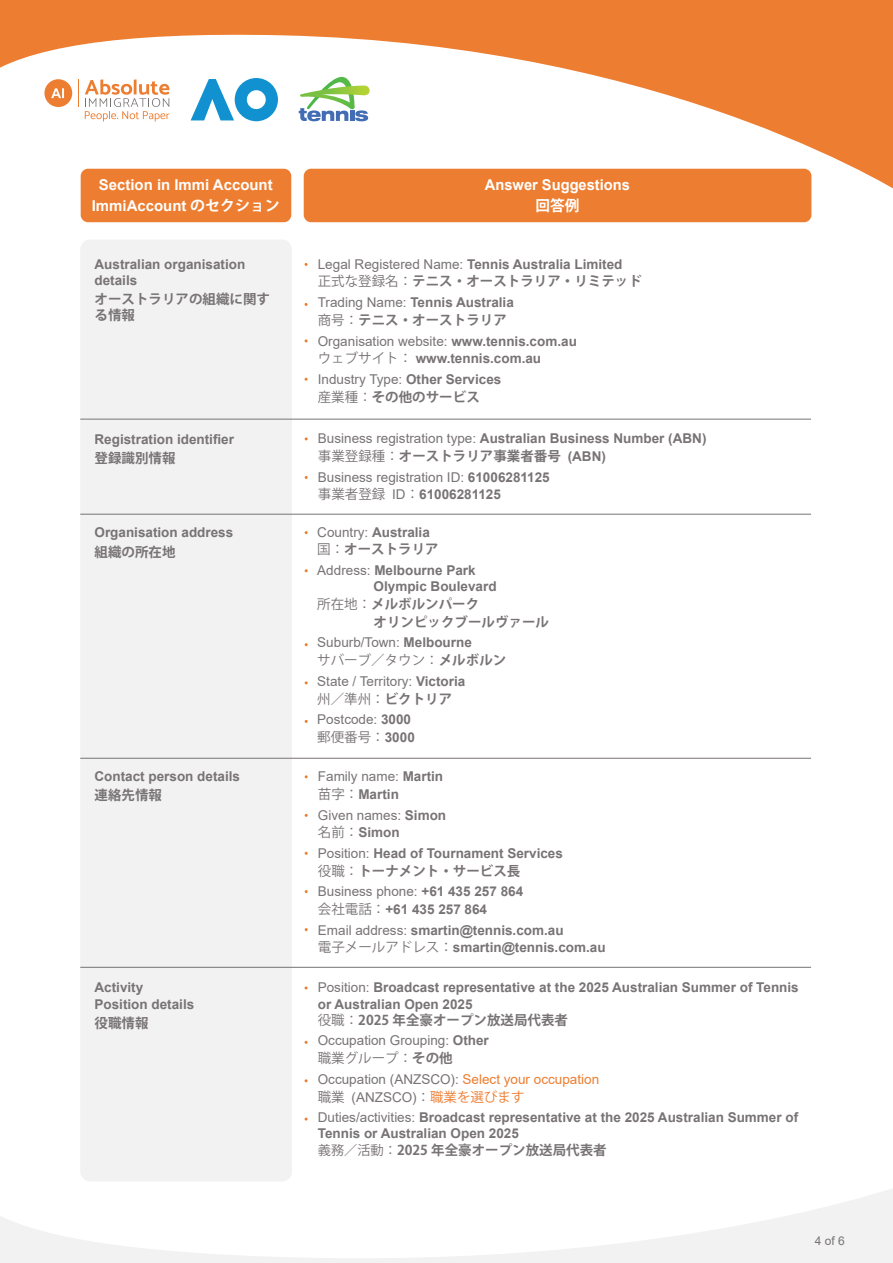
<style>
.page{position:relative;width:893px;height:1263px;background:#fff}
.page>*{position:absolute;margin:0;border:0;box-sizing:border-box;transform-origin:0 0}
.t1{font:700 15px/21px "Arial";color:#fff;text-align:center}
.t2{font:700 15px "Koz Go Pr 6 N";color:#fff}
.t3{font:700 13.5px/16.2px "Arial";color:#787374}
.t4{font:13.5px/17.7px "Arial";color:#787374}
.t5{font:700 13.5px/16.2px "Koz Go Pr 6 N";color:#787374}
.t6{font:13.5px "Koz Go Pr 6 N";color:#787374}
.t7{font:12px "Arial";color:#777272}
.s1{font-family:"Koz Go Pr 6 N"}
.s2{font-weight:400}
.s3{font-family:"Koz Go Pr 6 N";font-weight:400}
.s4{font-weight:700}
.s5{font-family:"Arial"}
.s6{font-family:"Arial";font-weight:700}
.s7{color:#ed7d30}
.s8{font-family:"Koz Go Pr 6 N";font-size:13.2px}
.s9{font-family:"Koz Go Pr 6 N";color:#ed7d30}
.s10{font-weight:400;font-size:13.2px}
</style>
<div class="page">
<svg style="left:0;top:1189px;width:892px;height:74px"></svg>
<svg style="left:0;top:0;width:893px;height:199px"></svg>
<svg style="left:191px;top:78px;width:87px;height:43px"></svg>
<svg style="left:78px;top:79px;width:1px;height:28px"></svg>
<svg style="left:85px;top:79px;width:84px;height:43px"></svg>
<svg style="left:44px;top:79px;width:28px;height:28px"></svg>
<svg style="left:299px;top:77px;width:71px;height:44px"></svg>
<div style="left:81px;top:169px;width:210px;height:53px;background:#ed7e31;border-radius:7px"></div>
<div style="left:304px;top:169px;width:507px;height:53px;background:#ed7e31;border-radius:7px"></div>
<div style="left:80px;top:239px;width:212px;height:942px;background:#f2f2f3;border-radius:10px"></div>
<hr style="left:80px;top:419px;width:731px;height:1px;background:#787374">
<hr style="left:80px;top:514px;width:731px;height:1px;background:#787374">
<hr style="left:80px;top:758px;width:731px;height:1px;background:#787374">
<hr style="left:80px;top:967px;width:731px;height:1px;background:#787374">
<p class="t1" style="left:92px;top:174px;width:190px">Section in Immi Account<br>ImmiAccount <span class="s1">のセクション</span></p>
<p class="t1" style="left:485px;top:174px;width:147px">Answer Suggestions</p>
<p class="t2" style="left:535px;top:197px;width:46px">回答例</p>
<p class="t3" style="left:94px;top:256px;width:152px">Australian organisation details</p>
<p class="t5" style="left:94px;top:291px;width:177px">オーストラリアの組織に関する情報</p>
<p class="t3" style="left:318px;top:256px;width:306px"><span class="s2">Legal Registered Name:</span> Tennis Australia Limited</p>
<p class="t5" style="left:318px;top:274px;width:325px"><span class="s2">正式な登録名 :</span> テニス・オーストラリア・リミテッド</p>
<p class="t3" style="left:318px;top:294px;width:198px"><span class="s2">Trading Name:</span> Tennis Australia</p>
<p class="t5" style="left:318px;top:312px;width:190px"><span class="s2">商号 :</span> テニス・オーストラリア</p>
<p class="t3" style="left:318px;top:332px;width:261px;line-height:17.7px"><span class="s2">Organisation website:</span> www.tennis.com.au<span class="s3">ウェブサイト :</span> www.tennis.com.au</p>
<p class="t4" style="left:318px;top:370px;width:185px">Industry Type: <span class="s4">Other Services</span></p>
<p class="t5" style="left:318px;top:389px;width:163px"><span class="s2">産業種 :</span> その他のサービス</p>
<p class="t3" style="left:94px;top:431px;width:141px">Registration identifier</p>
<p class="t5" style="left:94px;top:450px;width:82px">登録識別情報</p>
<p class="t3" style="left:318px;top:431px;width:390px"><span class="s2">Business registration type:</span> Australian Business Number (ABN)</p>
<p class="t5" style="left:318px;top:448px;width:289px"><span class="s2">事業登録種：</span>オーストラリア事業者番号 <span class="s5">(ABN)</span></p>
<p class="t4" style="left:318px;top:468px;width:233px">Business registration ID: <span class="s4">61006281125</span><span class="s1">事業者登録</span> ID<span class="s1">：</span><span class="s4">61006281125</span></p>
<p class="t3" style="left:94px;top:525px;width:140px">Organisation address</p>
<p class="t5" style="left:94px;top:544px;width:82px">組織の所在地</p>
<p class="t3" style="left:317px;top:524px;width:114px"><span class="s2">Country:</span> Australia</p>
<p class="t5" style="left:317px;top:542px;width:123px"><span class="s2">国 :</span> オーストラリア</p>
<p class="t3" style="left:374px;top:562px;width:125px;text-indent:-56px"><span class="s2">Address:</span> Melbourne Park<br>Olympic Boulevard</p>
<p class="t5" style="left:374px;top:595px;width:177px;line-height:17.7px;text-indent:-56px"><span class="s2">所在地 :</span> メルボルンパーク<br>オリンピックブールヴァール</p>
<p class="t4" style="left:317px;top:634px;width:156px">Suburb/Town: <span class="s4">Melbourne</span></p>
<p class="t6" style="left:317px;top:653px;width:190px">サバーブ／タウン：<span class="s4">メルボルン</span></p>
<p class="t4" style="left:317px;top:672px;width:150px">State / Territory: <span class="s4">Victoria</span></p>
<p class="t6" style="left:317px;top:691px;width:136px">州／準州：<span class="s4">ビクトリア</span></p>
<p class="t4" style="left:317px;top:710px;width:95px">Postcode: <span class="s4">3000</span></p>
<p class="t6" style="left:317px;top:729px;width:99px">郵便番号：<span class="s6">3000</span></p>
<p class="t3" style="left:94px;top:768px;width:147px">Contact person details</p>
<p class="t5" style="left:94px;top:788px;width:69px">連絡先情報</p>
<p class="t3" style="left:318px;top:768px;width:127px;line-height:17.7px"><span class="s2">Family name:</span> Martin<span class="s3">苗字：</span>Martin</p>
<p class="t4" style="left:318px;top:806px;width:130px">Given names: <span class="s4">Simon</span><span class="s1">名前：</span><span class="s4">Simon</span></p>
<p class="t3" style="left:318px;top:845px;width:247px"><span class="s2">Position:</span> Head of Tournament Services</p>
<p class="t5" style="left:318px;top:863px;width:204px"><span class="s2">役職：</span>トーナメント・サービス長</p>
<p class="t3" style="left:318px;top:883px;width:207px;line-height:17.7px"><span class="s2">Business phone:</span> +61 435 257 864<span class="s3">会社電話：</span>+61 435 257 864</p>
<p class="t3" style="left:318px;top:921px;width:289px;line-height:17.7px"><span class="s2">Email address:</span> smartin@tennis.com.au<br><span class="s3">電子メールアドレス：</span>smartin@tennis.com.au</p>
<p class="t3" style="left:94px;top:979px;width:101px">Activity<br>Position details</p>
<p class="t5" style="left:94px;top:1015px;width:55px">役職情報</p>
<p class="t3" style="left:318px;top:980px;width:482px"><span class="s2">Position:</span> Broadcast representative at the 2025 Australian Summer of Tennis or Australian Open 2025</p>
<p class="t5" style="left:318px;top:1012px;width:252px"><span class="s2">役職：</span>2025 年全豪オープン放送局代表者</p>
<p class="t4" style="left:318px;top:1032px;width:173px">Occupation Grouping: <span class="s4">Other</span></p>
<p class="t6" style="left:318px;top:1050px;width:136px">職業グループ : <span class="s4">その他</span></p>
<p class="t4" style="left:318px;top:1070px;width:283px">Occupation (ANZSCO): <span class="s7">Select your occupation</span><span class="s1">職業</span> (ANZSCO)<span class="s8">：</span><span class="s9">職業を選びます</span></p>
<p class="t3" style="left:318px;top:1109px;width:482px"><span class="s2">Duties/activities:</span> Broadcast representative at the 2025 Australian Summer of<br>Tennis or Australian Open 2025</p>
<p class="t5" style="left:318px;top:1142px;width:290px"><span class="s10">義務／活動：</span>2025 年全豪オープン放送局代表者</p>
<p class="t7" style="left:815px;top:1232px;width:32px">4 of 6</p>
</div>
